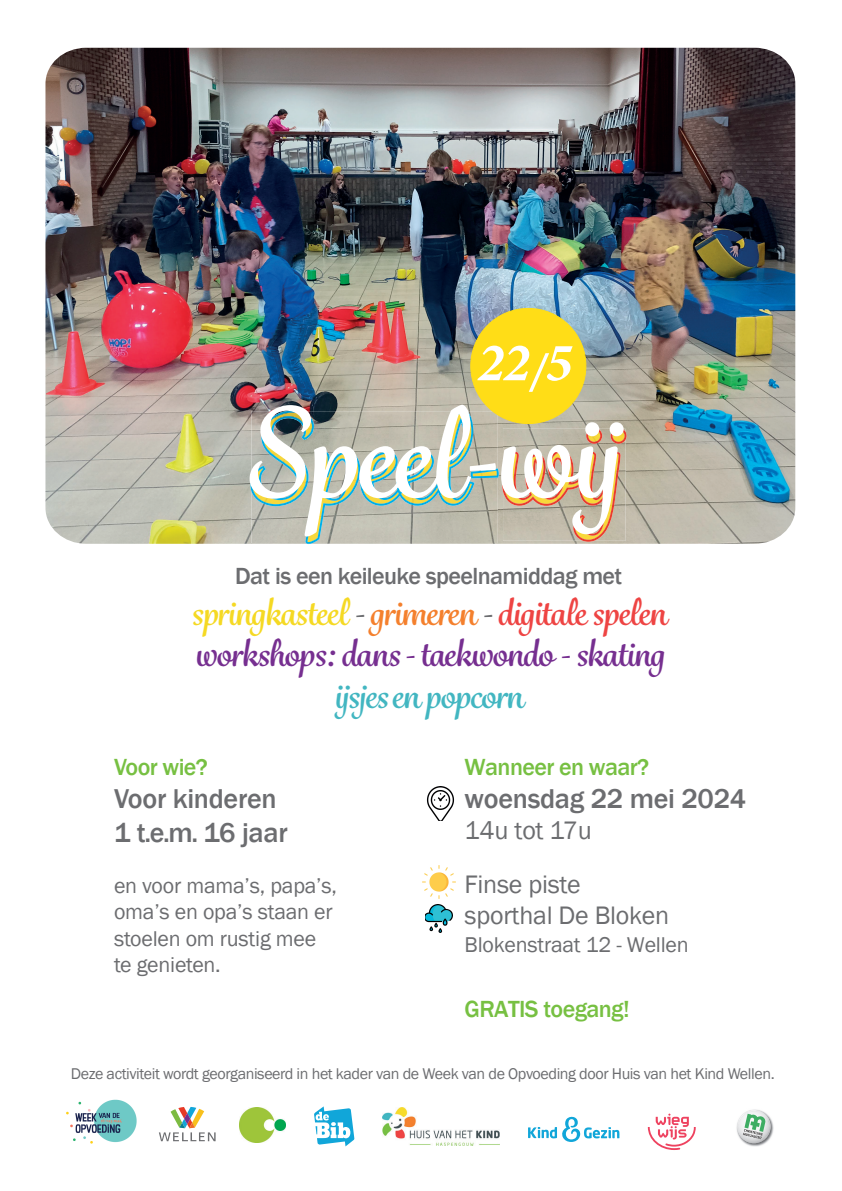
<style>
.page{position:relative;width:842px;height:1191px;background:#fff}
.page>*{position:absolute;margin:0;border:0;box-sizing:border-box;transform-origin:0 0}
.t1{font:700 120px "Grafolita Script";letter-spacing:-.025em;color:#fff}
.t2{font:italic 700 54.6px "Minion Pro";color:#fff}
.t3{font:700 36px/41.2px "Grafolita Script";letter-spacing:-.025em;color:#762f90}
.t4{font:700 36px "Grafolita Script";letter-spacing:-.025em;color:#42b6c1}
.t5{font:500 28px/33.6px "Franklin Gothic";letter-spacing:-.01em;color:#6c6d70}
.t6{font:26px/53.2px "Franklin Gothic";letter-spacing:-.01em;color:#6c6d70}
.t7{font:500 24px "Franklin Gothic";letter-spacing:-.025em;color:#77c042}
.t8{font:500 24px "Franklin Gothic";letter-spacing:-.025em;color:#6c6d70}
.t9{font:22px/26.4px "Franklin Gothic";letter-spacing:-.01em;color:#6c6d70}
.t10{font:16px "Franklin Gothic";letter-spacing:-.025em;color:#6c6d70}
.s1{color:#f5d923}
.s2{color:#6c6d70}
.s3{color:#f4802d}
.s4{color:#ee4443}
</style>
<div class="page">
<img style="left:45px;top:48px;width:750px;height:496px">
<img style="left:251px;top:411px;width:247px;height:132px">
<img style="left:360px;top:410px;width:115px;height:96px">
<img style="left:502px;top:428px;width:125px;height:114px">
<div style="left:471px;top:308px;width:115px;height:115px;background:#ffdd17;border-radius:50%"></div>
<img style="left:422px;top:866px;width:33px;height:32px">
<img style="left:425px;top:905px;width:27px;height:27px">
<img style="left:427px;top:786px;width:27px;height:35px">
<img style="left:382px;top:1107px;width:118px;height:38px">
<img style="left:239px;top:1107px;width:46px;height:35px">
<img style="left:66px;top:1099px;width:71px;height:45px">
<svg style="left:314px;top:1106px;width:40px;height:40px"></svg>
<svg style="left:159px;top:1107px;width:57px;height:34px"></svg>
<svg style="left:528px;top:1116px;width:91px;height:26px"></svg>
<svg style="left:648px;top:1113px;width:48px;height:37px"></svg>
<img style="left:736px;top:1109px;width:38px;height:37px">
<svg style="left:737px;top:1110px;width:34px;height:33px"></svg>
<h2 class="t2" style="left:477px;top:324px;width:97px">22/5</h2>
<h1 class="t1" style="left:245px;top:373px;width:376px">Speel-wij</h1>
<h3 class="t8" style="left:235px;top:561px;width:389px">Dat is een keileuke speelnamiddag met</h3>
<h3 class="t3" style="left:191px;top:592px;width:477px"><span class="s1">springkasteel</span> <span class="s2">-</span> <span class="s3">grimeren</span> <span class="s2">-</span> <span class="s4">digitale spelen </span>workshops: dans - taekwondo - skating</h3>
<h3 class="t4" style="left:334px;top:670px;width:190px">ijsjes en popcorn</h3>
<h3 class="t7" style="left:114px;top:751px;width:95px">Voor wie?</h3>
<h3 class="t5" style="left:114px;top:782px;width:175px">Voor kinderen<br>1 t.e.m. 16 jaar</h3>
<h3 class="t9" style="left:114px;top:872px;width:225px">en voor mama’s, papa’s, oma’s en opa’s staan er stoelen om rustig mee te genieten.</h3>
<h3 class="t7" style="left:465px;top:752px;width:186px">Wanneer en waar?</h3>
<h3 class="t5" style="left:465px;top:782px;width:283px">woensdag 22 mei 2024</h3>
<h3 class="t6" style="left:465px;top:804px;width:129px">14u tot 17u<br>Finse piste</h3>
<h3 class="t6" style="left:465px;top:889px;width:206px">sporthal De Bloken</h3>
<h3 class="t9" style="left:465px;top:932px;width:226px">Blokenstraat 12 - Wellen</h3>
<h3 class="t7" style="left:465px;top:994px;width:167px">GRATIS toegang!</h3>
<p class="t10" style="left:71px;top:1063px;width:705px">Deze activiteit wordt georganiseerd in het kader van de Week van de Opvoeding door Huis van het Kind Wellen.</p>
</div>
